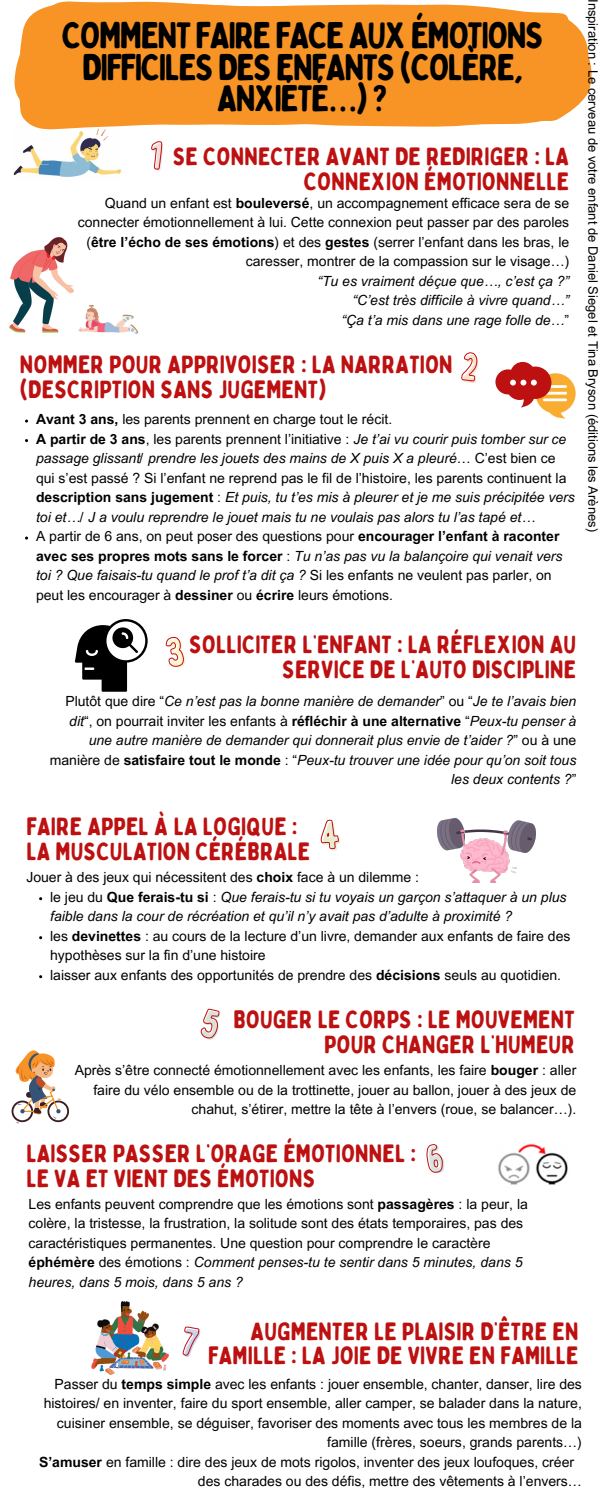
<style>
.page{position:relative;width:600px;height:1500px;background:#fff}
.page>*{position:absolute;margin:0;border:0;box-sizing:border-box;transform-origin:0 0}
.t1{font:37px/31.5px "Bobby Jones Soft";letter-spacing:-.045em;color:#000;text-align:center}
.t2{font:25px/24.8px "Bobby Jones Soft";color:#bd1111;text-align:right}
.t3{font:14px/19.5px "Arial MT Pro";color:#000}
.t4{font:italic 14px/19.5px "Arial MT Pro";color:#000}
.t5{font:13px "Arial MT Pro";color:#000}
.s1{font-family:"Noto Sans Gurmukhi"}
.s2{font-weight:700}
.s3{font-style:normal}
.s4{font-weight:700;font-style:normal}
.s5{font-style:italic}
</style>
<div class="page">
<img style="left:13px;top:172px;width:108px;height:5px">
<svg style="left:14px;top:166px;width:108px;height:6px"></svg>
<svg style="left:20px;top:157px;width:78px;height:9px"></svg>
<svg style="left:14px;top:1px;width:578px;height:156px;fill:#f79425"></svg>
<img style="left:9px;top:237px;width:130px;height:97px">
<svg style="left:495px;top:362px;width:81px;height:57px"></svg>
<svg style="left:75px;top:619px;width:73px;height:73px"></svg>
<img style="left:438px;top:818px;width:97px;height:65px">
<svg style="left:12px;top:1050px;width:57px;height:73px"></svg>
<img style="left:91px;top:1301px;width:78px;height:73px">
<img style="left:498px;top:1144px;width:70px;height:41px">
<svg style="left:148px;top:140px;width:16px;height:30px"></svg>
<svg style="left:461px;top:352px;width:17px;height:30px"></svg>
<svg style="left:165px;top:636px;width:19px;height:31px"></svg>
<svg style="left:320px;top:819px;width:19px;height:31px"></svg>
<svg style="left:200px;top:1008px;width:20px;height:31px"></svg>
<svg style="left:426px;top:1144px;width:17px;height:29px"></svg>
<svg style="left:182px;top:1326px;width:18px;height:30px"></svg>
<p class="t1" style="left:62px;top:21px;width:484px">COMMENTFAIREFACEAUXÉMOTIONS<br>DIFFICILESDESENFANTS(COLÈRE,<br>ANXIÉTÉ<span class="s1">…</span>)?</p>
<p class="t2" style="left:173px;top:144px;width:398px">SE CONNECTER AVANT DE REDIRIGER : LA<br>CONNEXION ÉMOTIONNELLE</p>
<p class="t3" style="left:78px;top:195px;width:493px;text-align:right">Quand un enfant est <span class="s2">bouleversé</span>, un accompagnement efficace sera de se connecter émotionnellement à lui. Cette connexion peut passer par des paroles (<span class="s2">être l’écho de ses émotions</span>) et des <span class="s2">gestes</span> (serrer l’enfant dans les bras, le caresser, montrer de la compassion sur le visage…)</p>
<p class="t4" style="left:317px;top:273px;width:253px">“Tu es vraiment déçue que…, c’est ça ?”</p>
<p class="t4" style="left:352px;top:292px;width:218px">“C’est très difficile à vivre quand…”</p>
<p class="t4" style="left:341px;top:312px;width:229px">“Ça t’a mis dans une rage folle de…<span class="s3">”</span></p>
<p class="t2" style="left:20px;top:353px;width:435px;text-align:left">NOMMER POUR APPRIVOISER : LA NARRATION (DESCRIPTION SANS JUGEMENT)</p>
<p class="t3" style="left:36px;top:411px;width:358px"><span class="s2">Avant 3 ans,</span> les parents prennent en charge tout le récit.</p>
<p class="t4" style="left:36px;top:431px;width:540px"><span class="s4">A partir de 3 ans</span><span class="s3">, les parents prennent l’initiative :</span> Je t’ai vu courir puis tomber sur ce passage glissant/ prendre les jouets des mains de X puis X a pleuré<span class="s3">… C’est bien ce qui s’est passé ? Si l’enfant ne reprend pas le fil de l’histoire, les parents continuent la </span><span class="s4">description sans jugement</span> <span class="s3">:</span> Et puis, tu t’es mis à pleurer et je me suis précipitée vers toi et…/ J a voulu reprendre le jouet mais tu ne voulais pas alors tu l’as tapé et…</p>
<p class="t3" style="left:36px;top:528px;width:528px">A partir de 6 ans, on peut poser des questions pour <span class="s2">encourager l’enfant à raconter avec ses propres mots sans le forcer</span> : <span class="s5">Tu n’as pas vu la balançoire qui venait vers toi ? Que faisais-tu quand le prof t’a dit ça ?</span> Si les enfants ne veulent pas parler, on peut les encourager à <span class="s2">dessiner</span> ou <span class="s2">écrire</span> leurs émotions.</p>
<p class="t2" style="left:189px;top:633px;width:389px">SOLLICITER L’ENFANT : LA RÉFLEXION AU<br>SERVICE DE L’AUTO DISCIPLINE</p>
<p class="t4" style="left:50px;top:693px;width:528px;text-align:right"><span class="s3">Plutôt que dire “</span>Ce n’est pas la bonne manière de demander<span class="s3">” ou “</span>Je te l’avais bien dit<span class="s3">“, on pourrait inviter les enfants à</span> <span class="s4">réfléchir à une alternative</span> <span class="s3">“</span>Peux-tu penser à une autre manière de demander qui donnerait plus envie de t’aider ?<span class="s3">” ou à une manière de</span> <span class="s4">satisfaire tout le monde</span> <span class="s3">: “</span>Peux-tu trouver une idée pour qu’on soit tous les deux contents ?<span class="s3">”</span></p>
<p class="t5" style="left:598px;top:-1px;width:535px;rotate:90deg">Inspiration : Le cerveau de votre enfant de Daniel Siegel et Tina Bryson (éditions les Arènes)</p>
<p class="t2" style="left:26px;top:815px;width:285px;text-align:left">FAIRE APPEL À LA LOGIQUE :<br>LA MUSCULATION CÉRÉBRALE</p>
<p class="t3" style="left:26px;top:869px;width:394px">Jouer à des jeux qui nécessitent des <span class="s2">choix</span> face à un dilemme :</p>
<p class="t4" style="left:50px;top:889px;width:518px"><span class="s3">le jeu du</span> <span class="s4">Que ferais-tu si</span> <span class="s3">:</span> Que ferais-tu si tu voyais un garçon s’attaquer à un plus faible dans la cour de récréation et qu’il n’y avait pas d’adulte à proximité ?</p>
<p class="t3" style="left:50px;top:928px;width:522px">les <span class="s2">devinettes</span> : au cours de la lecture d’un livre, demander aux enfants de faire des hypothèses sur la fin d’une histoire</p>
<p class="t3" style="left:50px;top:967px;width:512px">laisser aux enfants des opportunités de prendre des <span class="s2">décisions</span> seuls au quotidien.</p>
<p class="t2" style="left:233px;top:1008px;width:343px">BOUGER LE CORPS : LE MOUVEMENT<br>POUR CHANGER L’HUMEUR</p>
<p class="t3" style="left:75px;top:1062px;width:503px;text-align:right">Après s’être connecté émotionnellement avec les enfants, les faire <span class="s2">bouger</span> : aller faire du vélo ensemble ou de la trottinette, jouer au ballon, jouer à des jeux de chahut, s’étirer, mettre la tête à l’envers (roue, se balancer…).</p>
<p class="t2" style="left:26px;top:1141px;width:391px;text-align:left">LAISSER PASSER L’ORAGE ÉMOTIONNEL :<br>LE VA ET VIENT DES ÉMOTIONS</p>
<p class="t3" style="left:29px;top:1196px;width:501px">Les enfants peuvent comprendre que les émotions sont <span class="s2">passagères</span> : la peur, la colère, la tristesse, la frustration, la solitude sont des états temporaires, pas des caractéristiques permanentes. Une question pour comprendre le caractère <span class="s2">éphémère</span> des émotions : <span class="s5">Comment penses-tu te sentir dans 5 minutes, dans 5 heures, dans 5 mois, dans 5 ans ?</span></p>
<p class="t2" style="left:208px;top:1319px;width:372px">AUGMENTER LE PLAISIR D’ÊTRE EN<br>FAMILLE : LA JOIE DE VIVRE EN FAMILLE</p>
<p class="t3" style="left:44px;top:1376px;width:540px;text-align:right">Passer du <span class="s2">temps simple</span> avec les enfants : jouer ensemble, chanter, danser, lire des histoires/ en inventer, faire du sport ensemble, aller camper, se balader dans la nature, cuisiner ensemble, se déguiser, favoriser des moments avec tous les membres de la famille (frères, soeurs, grands parents…)</p>
<p class="t3" style="left:198px;top:1454px;width:386px;text-indent:-159px"><span class="s2">S’amuser</span> en famille : dire des jeux de mots rigolos, inventer des jeux loufoques, créer des charades ou des défis, mettre des vêtements à l’envers…</p>
</div>
